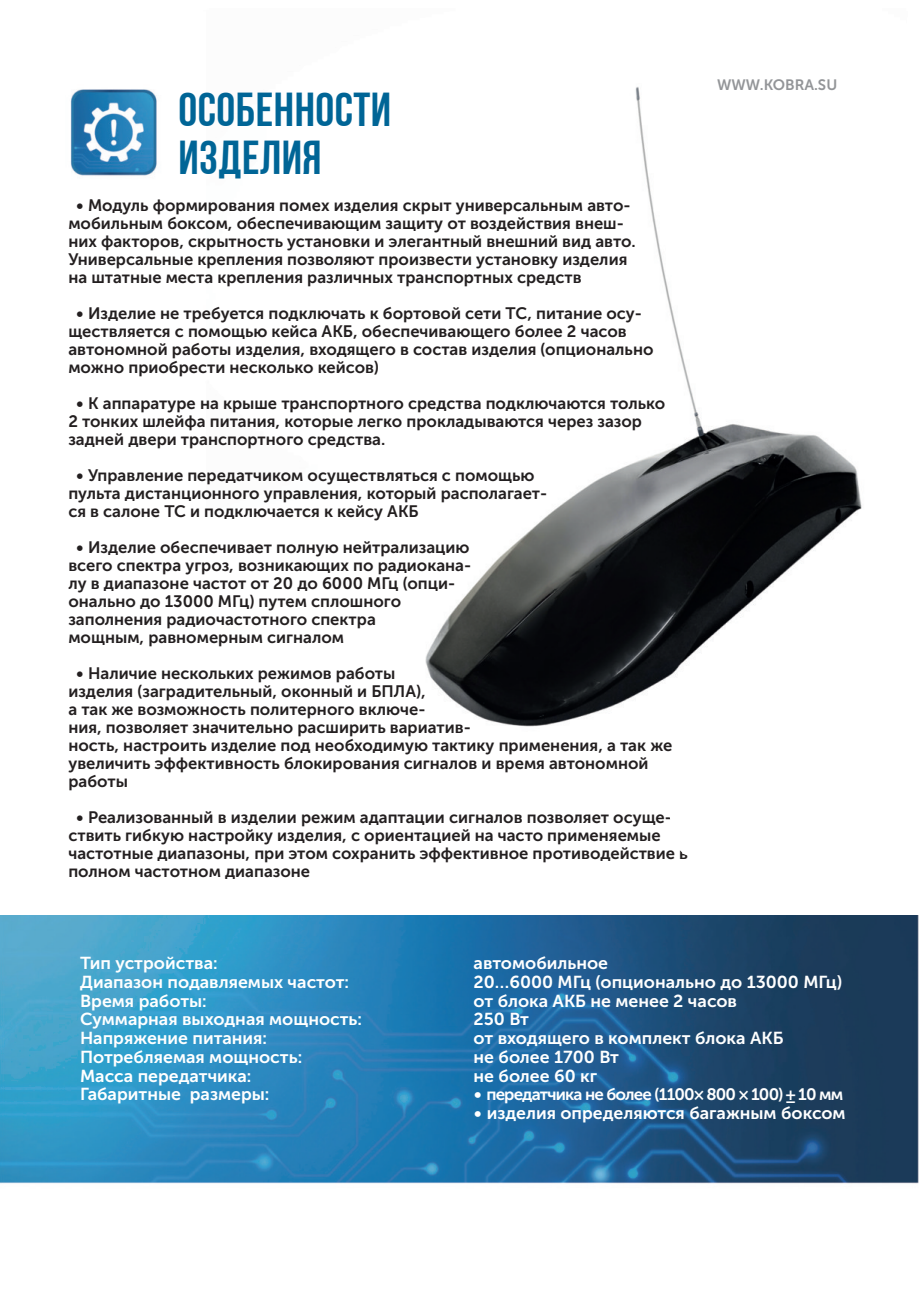
<style>
.page{position:relative;width:919px;height:1289px;background:#fff}
.page>*{position:absolute;margin:0;border:0;box-sizing:border-box;transform-origin:0 0}
.t1{font:700 47.55px/48.2px "Bebas Neue";letter-spacing:.01em;color:#006596}
.t2{font:17.25px/18.8px "Museo Sans Cyrl 700";color:#fff}
.t3{font:16.5px/18px "Museo Sans Cyrl 700";color:#231f20}
.t4{font:16.5px "Museo Sans Cyrl 700";letter-spacing:-.05em;color:#fff}
.t5{font:15px "Museo Sans Cyrl 700";color:#939598}
.s1{font-size:17.25px}
</style>
<div class="page">
<img style="left:0;top:87px;width:919px;height:1097px">
<div style="left:0;top:866px;width:919px;height:49px;background:#fff"></div>
<svg style="left:668px;top:604px;width:192px;height:260px"></svg>
<h1 class="t1" style="left:178px;top:84px;width:214px">особенности изделия</h1>
<p class="t3" style="left:68px;top:196px;width:569px;text-indent:8px">• Модуль формирования помех изделия скрыт универсальным авто&shy;мобильным боксом, обеспечивающим защиту от воздействия внеш&shy;них факторов, скрытность установки и элегантный внешний вид авто.<br>Универсальные крепления позволяют произвести установку изделия на штатные места крепления различных транспортных средств</p>
<p class="t3" style="left:68px;top:304px;width:586px;text-indent:8px">• Изделие не требуется подключать к бортовой сети ТС, питание осу&shy;ществляется с помощью кейса АКБ, обеспечивающего более 2 часов автономной работы изделия, входящего в состав изделия (опционально можно приобрести несколько кейсов)</p>
<p class="t3" style="left:68px;top:394px;width:598px;text-indent:8px">• К аппаратуре на крыше транспортного средства подключаются только<br>2 тонких шлейфа питания, которые легко прокладываются через зазор задней двери транспортного средства.</p>
<p class="t3" style="left:68px;top:466px;width:480px;text-indent:8px">• Управление передатчиком осуществляться с помощью пульта дистанционного управления, который располагает&shy;ся в салоне ТС и подключается к кейсу АКБ</p>
<p class="t3" style="left:68px;top:538px;width:404px;text-indent:8px">• Изделие обеспечивает полную нейтрализацию всего спектра угроз, возникающих по радиокана&shy;лу в диапазоне частот от 20 до 6000 МГц (опци&shy;онально до 13000 МГц) путем сплошного заполнения радиочастотного спектра<br>мощным, равномерным сигналом</p>
<p class="t3" style="left:68px;top:664px;width:605px;text-indent:8px">• Наличие нескольких режимов работы<br>изделия (заградительный, оконный и БПЛА),<br>а так же возможность политерного включе-<br>ния, позволяет значительно расширить вариатив-<br>ность, настроить изделие под необходимую тактику применения, а так же увеличить эффективность блокирования сигналов и время автономной работы</p>
<p class="t3" style="left:68px;top:808px;width:621px;text-indent:8px">• Реализованный в изделии режим адаптации сигналов позволяет осуще&shy;ствить гибкую настройку изделия, с ориентацией на часто применяемые частотные диапазоны, при этом сохранить эффективное противодействие в полном частотном диапазоне</p>
<p class="t5" style="left:717px;top:76px;width:121px">WWW.KOBRA.SU</p>
<p class="t2" style="left:80px;top:954px;width:283px">Тип устройства:<br>Диапазон подавляемых частот:<br>Время работы:<br>Суммарная выходная мощность:<br>Напряжение питания:<br>Потребляемая мощность:<br>Масса передатчика:<br>Габаритные размеры:</p>
<p class="t2" style="left:473px;top:954px;width:370px">автомобильное<br>20…6000 МГц (опционально до 13000 МГц) от блока АКБ не менее 2 часов<br>250 Вт<br>от входящего в комплект блока АКБ<br>не более 1700 Вт<br>не более 60 кг</p>
<p class="t4" style="left:473px;top:1085px;width:371px"><span class="s1">•</span> передатчика не более (1100× 800 × 100) ± 10 мм</p>
<p class="t2" style="left:473px;top:1104px;width:374px">• изделия определяются багажным боксом</p>
</div>
